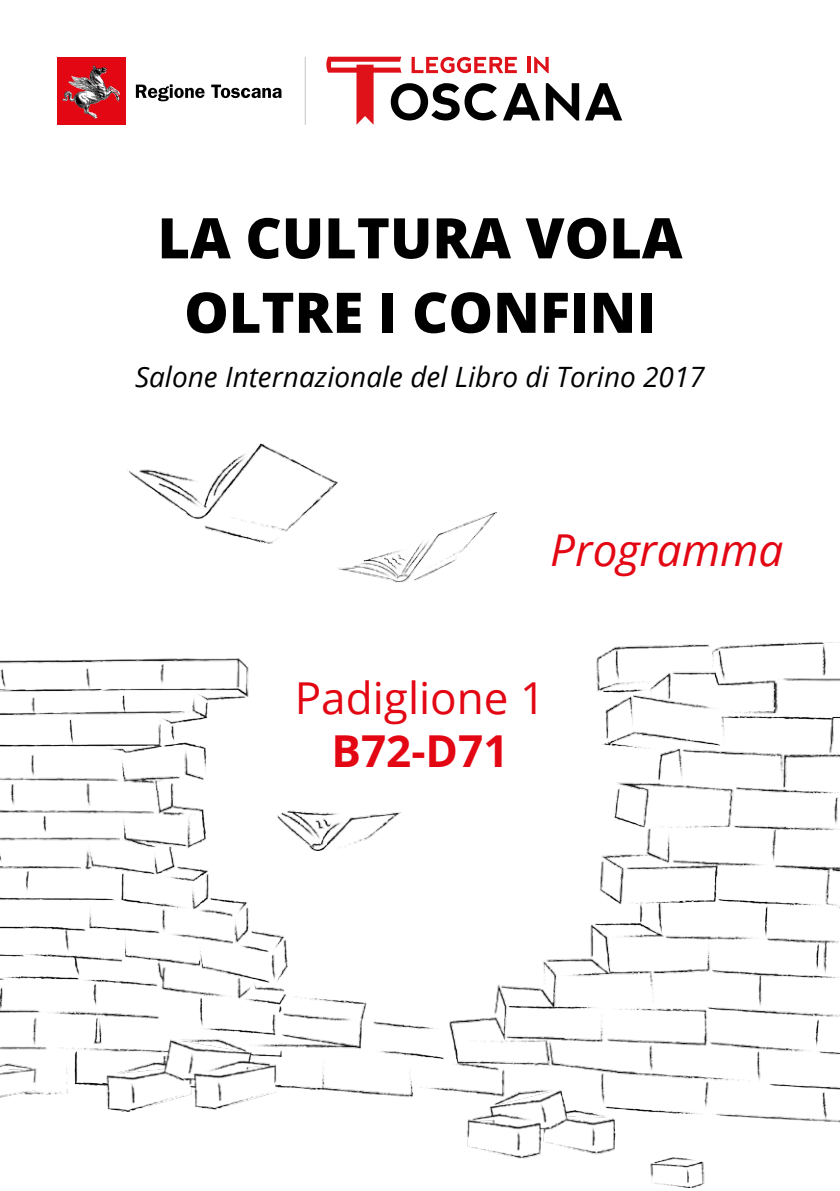
<style>
.page{position:relative;width:840px;height:1191px;background:#fff}
.page>*{position:absolute;margin:0;border:0;box-sizing:border-box;transform-origin:0 0}
.t1{font:800 56px/74.4px "Open Sans";color:#000;text-align:center}
.t2{font:44px "Open Sans";color:#e30613}
.t3{font:italic 44px "Open Sans";color:#e30613}
.t4{font:700 44px "Open Sans";color:#e30613}
.t5{font:italic 28px "Open Sans";color:#000}
</style>
<div class="page">
<div style="left:57px;top:57px;width:68px;height:68px;background:#e30613"></div>
<img style="left:62px;top:65px;width:58px;height:54px">
<svg style="left:136px;top:84px;width:68px;height:17px"></svg>
<svg style="left:211px;top:85px;width:70px;height:13px"></svg>
<hr style="left:304px;top:57px;width:1px;height:68px;background:#c6c6c6">
<img style="left:0;top:642px;width:839px;height:545px">
<div style="left:273px;top:1123px;width:96px;height:59px;background:#fff"></div>
<img style="left:129px;top:443px;width:367px;height:140px">
<img style="left:276px;top:809px;width:125px;height:41px">
<svg style="left:326px;top:57px;width:296px;height:68px"></svg>
<h1 class="t1" style="left:157px;top:198px;width:526px">LA CULTURA VOLA<br>OLTRE I CONFINI</h1>
<p class="t5" style="left:135px;top:358px;width:571px">Salone Internazionale del Libro di Torino 2017</p>
<h2 class="t3" style="left:550px;top:519px;width:234px">Programma</h2>
<h2 class="t2" style="left:294px;top:668px;width:252px">Padiglione 1</h2>
<h2 class="t4" style="left:331px;top:720px;width:178px">B72-D71</h2>
</div>
